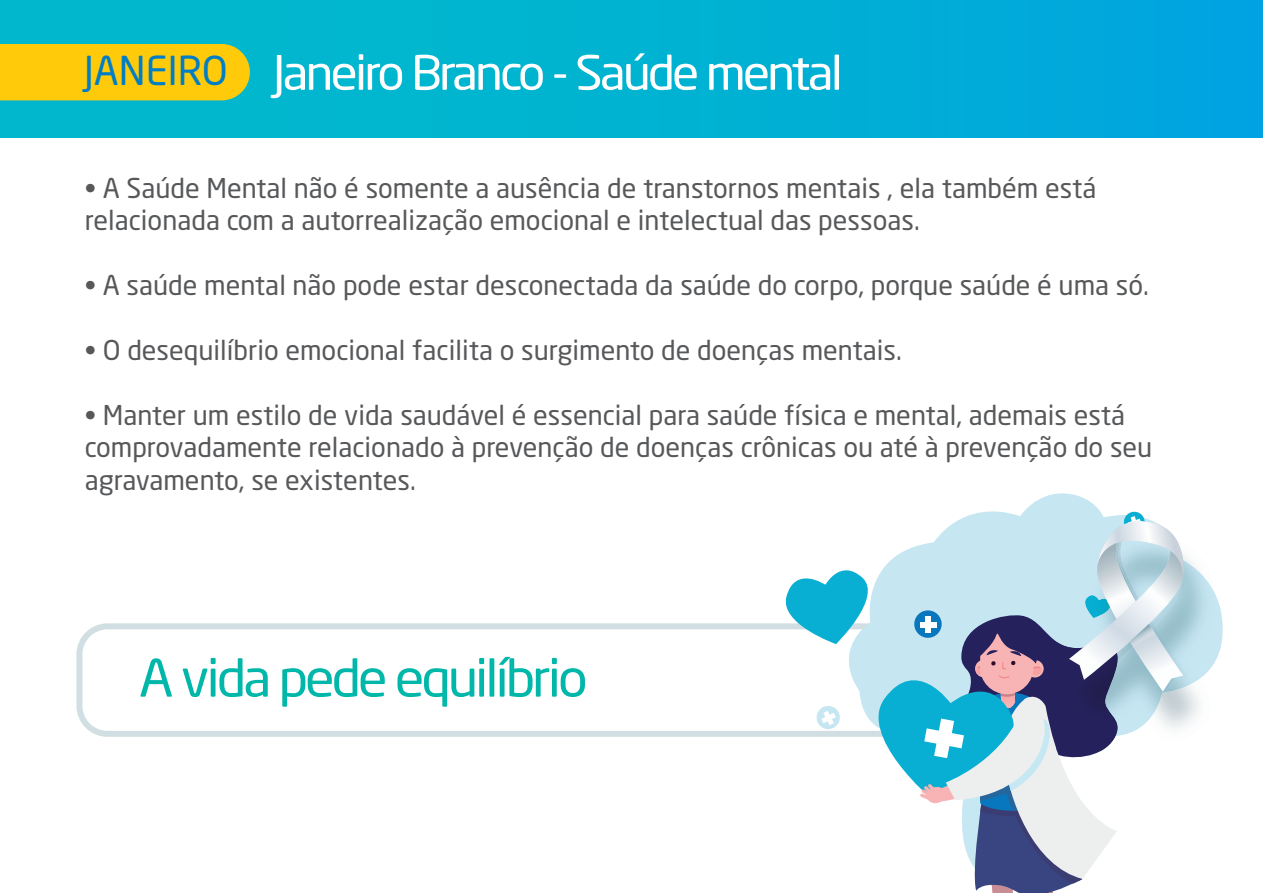
<style>
.page{position:relative;width:1263px;height:893px;background:#fff}
.page>*{position:absolute;margin:0;border:0;box-sizing:border-box;transform-origin:0 0}
.t1{font:51.15px "Neo Sans Std";letter-spacing:-.06em;color:#00b7aa;scale:1.07 1}
.t2{font:46.8px "Neo Sans Std";letter-spacing:-.06em;color:#fff;scale:1.07 1}
.t3{font:27px/32.4px "Neo Sans Std";color:#57585a}
.s1{font-size:39.45px;color:#007ec5}
</style>
<div class="page">
<div style="left:0;top:0;width:1263px;height:137px;background:linear-gradient(to right,#02bbc9,#00a6de)"></div>
<div style="left:0;top:44px;width:250px;height:56px;background:#feca0a"></div>
<svg style="left:76px;top:623px;width:703px;height:114px"></svg>
<svg style="left:1025px;top:493px;width:198px;height:156px"></svg>
<img style="left:1185px;top:531px;width:35px;height:195px">
<img style="left:1185px;top:626px;width:3px;height:65px">
<svg style="left:779px;top:510px;width:406px;height:383px"></svg>
<img style="left:1130px;top:624px;width:27px;height:29px">
<img style="left:1130px;top:624px;width:19px;height:17px">
<h2 class="t2" style="left:84px;top:44px;width:711px"><span class="s1">JANEIRO</span> Janeiro Branco - Saúde mental</h2>
<p class="t3" style="left:85px;top:171px;width:1013px">• A Saúde Mental não é somente a ausência de transtornos mentais , ela também está relacionada com a autorrealização emocional e intelectual das pessoas.</p>
<p class="t3" style="left:85px;top:269px;width:1066px">• A saúde mental não pode estar desconectada da saúde do corpo, porque saúde é uma só.</p>
<p class="t3" style="left:85px;top:333px;width:818px">• O desequilíbrio emocional facilita o surgimento de doenças mentais.</p>
<p class="t3" style="left:85px;top:398px;width:1069px">• Manter um estilo de vida saudável é essencial para saúde física e mental, ademais está comprovadamente relacionado à prevenção de doenças crônicas ou até à prevenção do seu agravamento, se existentes.</p>
<h1 class="t1" style="left:139px;top:646px;width:421px">A vida pede equilíbrio</h1>
</div>
